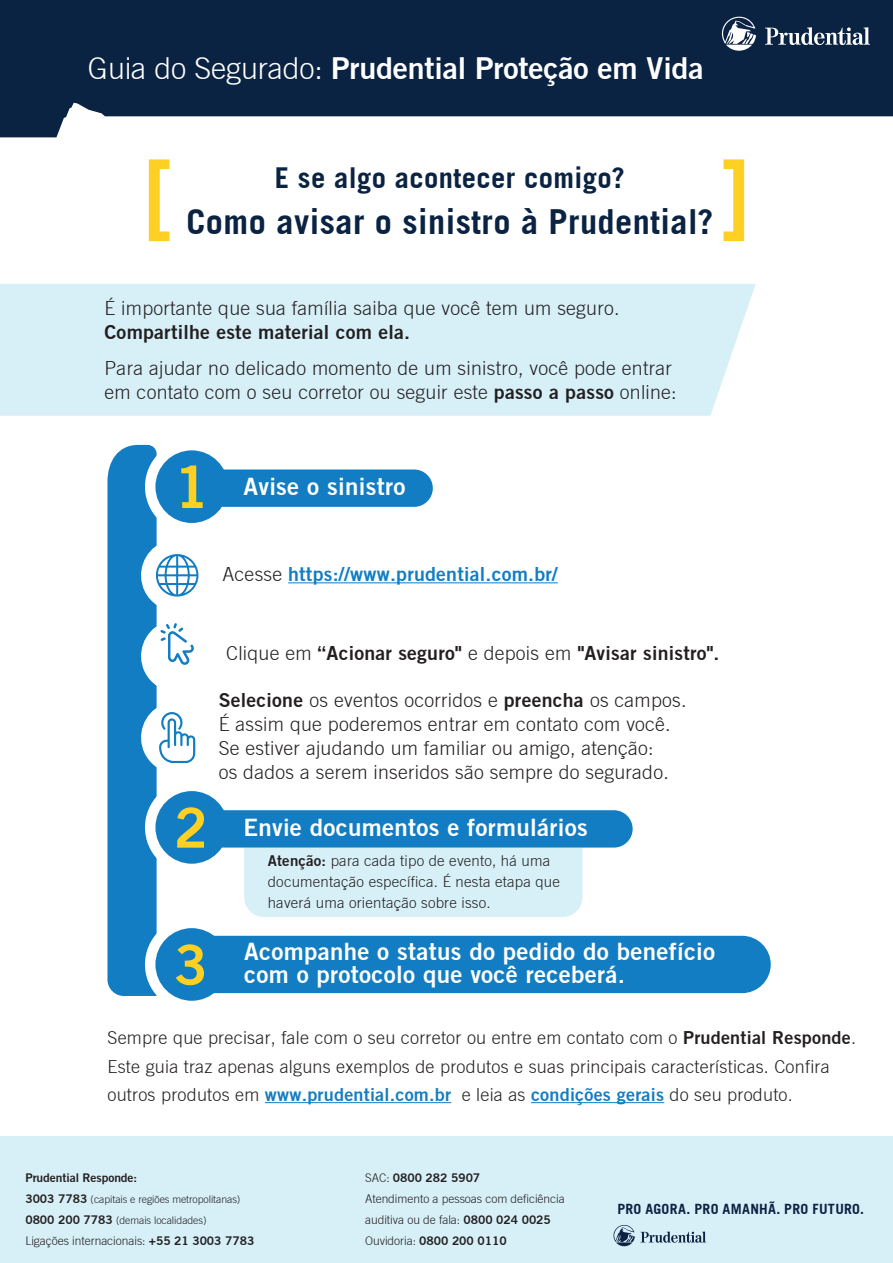
<style>
.page{position:relative;width:893px;height:1263px;background:#fff}
.page>*{position:absolute;margin:0;border:0;box-sizing:border-box;transform-origin:0 0}
.t1{font:700 58.05px "Prudential Modern";color:#fed023}
.t2{font:700 55.2px "Prudential Modern";color:#fed023}
.t3{font:36.15px "Prudential Modern Bold Sem Cond";letter-spacing:.015em;color:#0b2343}
.t4{font:700 30.3px "Prudential Modern";letter-spacing:-.005em;color:#fff}
.t5{font:30.15px "Prudential Modern Bold Sem Cond";letter-spacing:.015em;color:#0b2343}
.t6{font:700 24px/22.5px "Prudential Modern";letter-spacing:.015em;color:#fff}
.t7{font:300 19.5px/24px "Prudential Modern";letter-spacing:.015em;color:#231f20}
.t8{font:700 19.5px "Prudential Modern";letter-spacing:.015em;color:#231f20}
.t9{font:700 19.5px "Prudential Modern";letter-spacing:.015em;color:#127dc2}
.t10{font:300 18px/28.5px "Prudential Modern";letter-spacing:.015em;color:#231f20}
.t11{font:300 15px/21px "Prudential Modern";letter-spacing:.015em;color:#231f20}
.t12{font:14.85px "Prudential Modern Bold Sem Cond";letter-spacing:.02em;color:#0c2243}
.t13{font:300 12px/21px "Prudential Modern";letter-spacing:-.005em;color:#231f20}
.t14{font:700 12px "Prudential Modern";letter-spacing:-.005em;color:#231f20}
.t15{font:300 10.5px/21px "Prudential Modern";letter-spacing:-.005em;color:#231f20}
.s1{font-weight:300}
.s2{font-weight:700}
.s3{font-weight:300;color:#231f20}
.s4{font-weight:700;color:#127dc2}
.s5{font-weight:700;font-size:12px}
</style>
<div class="page">
<div style="left:0;top:284px;width:756px;height:132px;background:#d7f0f8"></div>
<div style="left:244px;top:847px;width:338px;height:70px;background:#d7f0f8"></div>
<hr style="left:288px;top:582px;width:270px;height:1px;background:#127dc2">
<svg style="left:149px;top:159px;width:20px;height:82px"></svg>
<svg style="left:723px;top:159px;width:21px;height:82px"></svg>
<div style="left:0;top:1136px;width:893px;height:127px;background:#d7f0f8"></div>
<div style="left:155px;top:450px;width:73px;height:73px;background:#127dc2;border-radius:50%"></div>
<div style="left:205px;top:469px;width:228px;height:38px;background:#127dc2;border-radius:19px"></div>
<div style="left:155px;top:791px;width:73px;height:73px;background:#127dc2;border-radius:50%"></div>
<div style="left:205px;top:810px;width:428px;height:37px;background:#127dc2;border-radius:19px"></div>
<svg style="left:155px;top:928px;width:73px;height:73px"></svg>
<div style="left:185px;top:936px;width:586px;height:57px;background:#127dc2;border-radius:29px"></div>
<hr style="left:265px;top:1102px;width:186px;height:1px;background:#127dc2">
<hr style="left:531px;top:1102px;width:133px;height:1px;background:#127dc2">
<svg style="left:613px;top:1225px;width:93px;height:21px"></svg>
<svg style="left:107px;top:445px;width:107px;height:551px"></svg>
<svg style="left:0;top:0;width:893px;height:137px;background:#2e435e"></svg>
<svg style="left:722px;top:17px;width:34px;height:34px"></svg>
<svg style="left:765px;top:27px;width:105px;height:18px"></svg>
<h3 class="t4" style="left:88px;top:49px;width:617px"><span class="s1">Guia do Segurado:</span> Prudential Proteção em Vida</h3>
<h3 class="t5" style="left:275px;top:160px;width:351px">E se algo acontecer comigo?</h3>
<h3 class="t3" style="left:186px;top:201px;width:528px">Como avisar o sinistro à Prudential?</h3>
<p class="t7" style="left:104px;top:295px;width:516px">É importante que sua família saiba que você tem um seguro.</p>
<p class="t8" style="left:104px;top:319px;width:307px">Compartilhe este material com ela.</p>
<p class="t7" style="left:104px;top:355px;width:574px">Para ajudar no delicado momento de um sinistro, você pode entrar em contato com o seu corretor ou seguir este <span class="s2">passo a passo</span> online:</p>
<h1 class="t1" style="left:174px;top:451px;width:37px">1</h1>
<p class="t6" style="left:243px;top:475px;width:163px">Avise o sinistro</p>
<p class="t9" style="left:222px;top:562px;width:337px"><span class="s3">Acesse</span> https://www.prudential.com.br/</p>
<p class="t8" style="left:226px;top:641px;width:495px"><span class="s1">Clique em</span> “Acionar seguro" <span class="s1">e depois em</span> "Avisar sinistro".</p>
<p class="t7" style="left:219px;top:688px;width:469px"><span class="s2">Selecione</span> os eventos ocorridos e <span class="s2">preencha</span> os campos.<br>É assim que poderemos entrar em contato com você.<br>Se estiver ajudando um familiar ou amigo, atenção:<br>os dados a serem inseridos são sempre do segurado.</p>
<h2 class="t2" style="left:174px;top:794px;width:35px">2</h2>
<p class="t6" style="left:243px;top:816px;width:346px">Envie documentos e formulários</p>
<h2 class="t2" style="left:174px;top:931px;width:35px">3</h2>
<p class="t11" style="left:268px;top:850px;width:294px"><span class="s2">Atenção:</span> para cada tipo de evento, há uma documentação específica. É nesta etapa que haverá uma orientação sobre isso.</p>
<p class="t6" style="left:244px;top:940px;width:473px">Acompanhe o status do pedido do benefício com o protocolo que você receberá.</p>
<p class="t10" style="left:107px;top:1023px;width:750px">Sempre que precisar, fale com o seu corretor ou entre em contato com o <span class="s2">Prudential Responde</span>.<br>Este guia traz apenas alguns exemplos de produtos e suas principais características. Confira outros produtos em <span class="s4">www.prudential.com.br</span> e leia as <span class="s4">condições gerais</span> do seu produto.</p>
<p class="t14" style="left:25px;top:1170px;width:113px">Prudential Responde:</p>
<p class="t15" style="left:25px;top:1188px;width:217px"><span class="s5">3003 7783</span> (capitais e regiões metropolitanas)<br><span class="s5">0800 200 7783</span> (demais localidades)</p>
<p class="t13" style="left:25px;top:1230px;width:230px">Ligações internacionais: <span class="s2">+55 21 3003 7783</span></p>
<p class="t13" style="left:365px;top:1167px;width:201px">SAC: <span class="s2">0800 282 5907<br></span>Atendimento a pessoas com deficiência auditiva ou de fala: <span class="s2">0800 024 0025<br></span>Ouvidoria: <span class="s2">0800 200 0110</span></p>
<p class="t12" style="left:617px;top:1200px;width:248px">PRO AGORA. PRO AMANHÃ. PRO FUTURO.</p>
</div>
